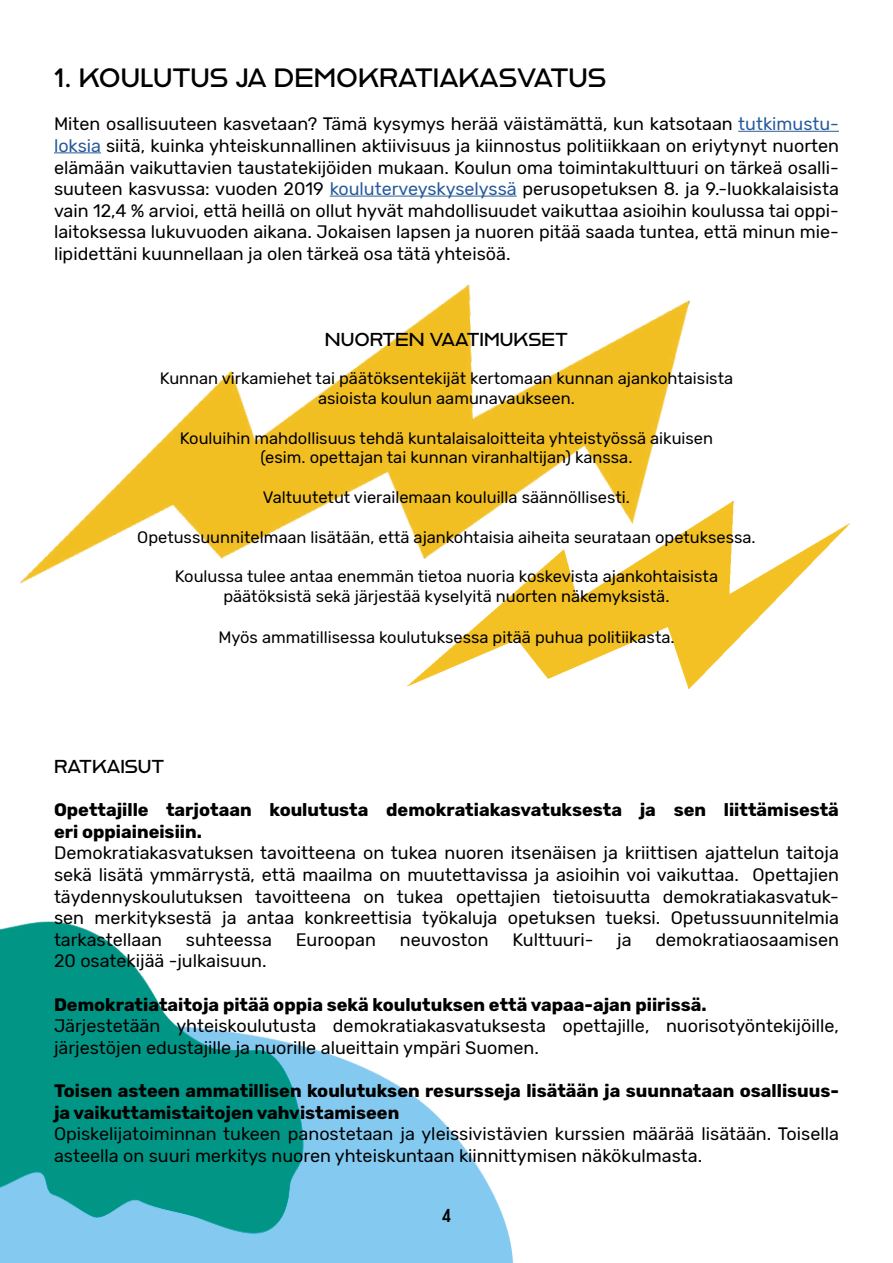
<style>
.page{position:relative;width:893px;height:1263px;background:#fff}
.page>*{position:absolute;margin:0;border:0;box-sizing:border-box;transform-origin:0 0}
.t1{font:25.5px "Reross Quadratic";color:#000}
.t2{font:18px/21.6px "Rubik";color:#000;text-align:justify}
.t3{font:700 18px/21.6px "Rubik";color:#000}
.t4{font:18px "Reross Quadratic";color:#000}
.t5{font:16.5px/19.8px "Rubik";color:#000;text-align:center}
.s1{color:#275b9b}
</style>
<div class="page">
<img style="left:0;top:921px;width:513px;height:342px">
<img style="left:20px;top:285px;width:670px;height:299px">
<img style="left:402px;top:484px;width:448px;height:205px">
<hr style="left:738px;top:131px;width:101px;height:1px;background:#275b9b">
<hr style="left:54px;top:152px;width:47px;height:1px;background:#275b9b">
<hr style="left:330px;top:196px;width:187px;height:1px;background:#275b9b">
<h1 class="t1" style="left:54px;top:61px;width:554px">1. KOULUTUS JA DEMOKRATIAKASVATUS</h1>
<p class="t2" style="left:54px;top:114px;width:786px">Miten osallisuuteen kasvetaan? Tämä kysymys herää väistämättä, kun katsotaan <span class="s1">tutkimustu&shy;loksia</span> siitä, kuinka yhteiskunnallinen aktiivisuus ja kiinnostus politiikkaan on eriytynyt nuorten elämään vaikuttavien taustatekijöiden mukaan. Koulun oma toimintakulttuuri on tärkeä osalli&shy;suuteen kasvussa: vuoden 2019 <span class="s1">kouluterveyskyselyssä</span> perusopetuksen 8. ja 9.-luokkalaisista vain 12,4 % arvioi, että heillä on ollut hyvät mahdollisuudet vaikuttaa asioihin koulussa tai oppi&shy;laitoksessa lukuvuoden aikana. Jokaisen lapsen ja nuoren pitää saada tuntea, että minun mie&shy;lipidettäni kuunnellaan ja olen tärkeä osa tätä yhteisöä.</p>
<p class="t4" style="left:325px;top:328px;width:245px">NUORTEN VAATIMUKSET</p>
<p class="t5" style="left:160px;top:369px;width:575px">Kunnan virkamiehet tai päätöksentekijät kertomaan kunnan ajankohtaisista asioista koulun aamunavaukseen.</p>
<p class="t5" style="left:180px;top:428px;width:535px">Kouluihin mahdollisuus tehdä kuntalaisaloitteita yhteistyössä aikuisen (esim. opettajan tai kunnan viranhaltijan) kanssa.</p>
<p class="t5" style="left:263px;top:488px;width:369px">Valtuutetut vierailemaan kouluilla säännöllisesti.</p>
<p class="t5" style="left:137px;top:527px;width:620px">Opetussuunnitelmaan lisätään, että ajankohtaisia aiheita seurataan opetuksessa.</p>
<p class="t5" style="left:175px;top:567px;width:545px">Koulussa tulee antaa enemmän tietoa nuoria koskevista ajankohtaisista päätöksistä sekä järjestää kyselyitä nuorten näkemyksistä.</p>
<p class="t5" style="left:218px;top:628px;width:458px">Myös ammatillisessa koulutuksessa pitää puhua politiikasta.</p>
<p class="t4" style="left:54px;top:755px;width:112px">RATKAISUT</p>
<p class="t3" style="left:54px;top:800px;width:786px">Opettajille tarjotaan koulutusta demokratiakasvatuksesta ja sen liittämisestä eri oppiaineisiin.</p>
<p class="t2" style="left:54px;top:843px;width:786px">Demokratiakasvatuksen tavoitteena on tukea nuoren itsenäisen ja kriittisen ajattelun taitoja sekä lisätä ymmärrystä, että maailma on muutettavissa ja asioihin voi vaikuttaa. Opettajien täydennyskoulutuksen tavoitteena on tukea opettajien tietoisuutta demokratiakasvatuk&shy;sen merkityksestä ja antaa konkreettisia työkaluja opetuksen tueksi. Opetussuunnitelmia tarkastellaan</p>
<p class="t2" style="left:186px;top:929px;width:88px">suhteessa</p>
<p class="t2" style="left:296px;top:929px;width:82px">Euroopan</p>
<p class="t2" style="left:400px;top:929px;width:90px">neuvoston</p>
<p class="t2" style="left:512px;top:929px;width:82px">Kulttuuri-</p>
<p class="t2" style="left:617px;top:929px;width:16px">ja</p>
<p class="t2" style="left:655px;top:929px;width:185px">demokratiaosaamisen</p>
<p class="t2" style="left:54px;top:951px;width:214px">20 osatekijää -julkaisuun.</p>
<p class="t3" style="left:54px;top:994px;width:654px">Demokratiataitoja pitää oppia sekä koulutuksen että vapaa-ajan piirissä.</p>
<p class="t2" style="left:54px;top:1016px;width:786px">Järjestetään yhteiskoulutusta demokratiakasvatuksesta opettajille, nuorisotyöntekijöille, järjestöjen edustajille ja nuorille alueittain ympäri Suomen.</p>
<p class="t3" style="left:54px;top:1080px;width:786px">Toisen asteen ammatillisen koulutuksen resursseja lisätään ja suunnataan osallisuus&shy;ja vaikuttamistaitojen vahvistamiseen</p>
<p class="t2" style="left:54px;top:1124px;width:786px">Opiskelijatoiminnan tukeen panostetaan ja yleissivistävien kurssien määrää lisätään. Toisella asteella on suuri merkitys nuoren yhteiskuntaan kiinnittymisen näkökulmasta.</p>
<p class="t4" style="left:442px;top:1204px;width:11px">4</p>
</div>
